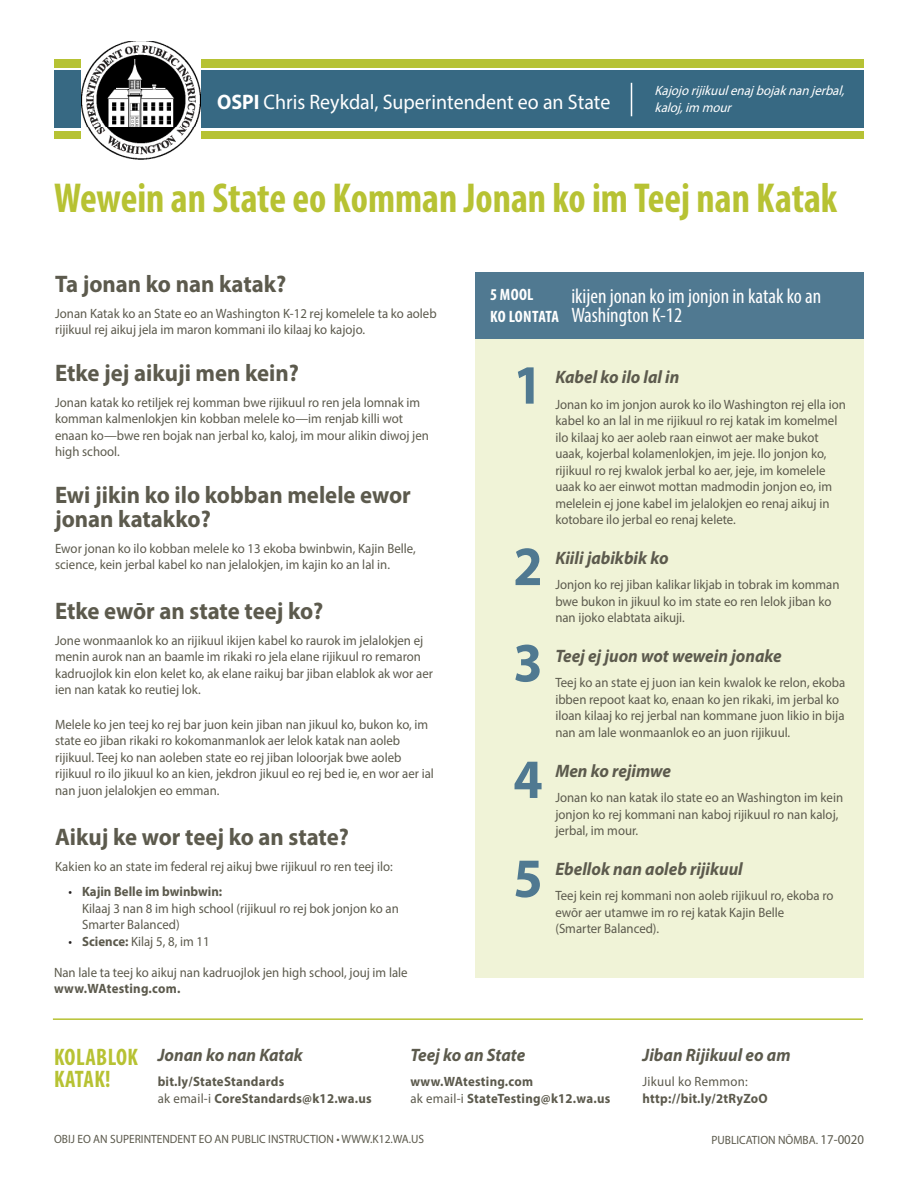
<style>
.page{position:relative;width:918px;height:1188px;background:#fff}
.page>*{position:absolute;margin:0;border:0;box-sizing:border-box;transform-origin:0 0}
.t1{font:700 55.8px "Myriad Pro";color:#507991;scale:.95 1}
.t2{font:700 condensed 42px "Myriad Pro";color:#b7c233;scale:.95 1}
.t3{font:700 24px/24px "Myriad Pro";color:#5c5a4d;scale:.95 1}
.t4{font:700 condensed 24px/22px "Myriad Pro";letter-spacing:.02em;color:#b7c233;scale:.95 1}
.t5{font:condensed 21px/19.5px "Myriad Pro";color:#fff}
.t6{font:21px "Myriad Pro";color:#fff;scale:.95 1}
.t7{font:italic 700 18px "Myriad Pro";color:#5c5a4d;scale:.95 1}
.t8{font:700 condensed 16.5px/22px "Myriad Pro";letter-spacing:.015em;color:#fff}
.t9{font:13.5px/16.5px "Myriad Pro";color:#5c5a4d;scale:.95 1}
.t10{font:700 13.5px "Myriad Pro";letter-spacing:.02em;color:#5c5a4d;scale:.95 1}
.t11{font:italic 13.5px/16.5px "Myriad Pro";color:#fff;scale:.95 1}
.t12{font:700 13.5px "Myriad Pro";color:#5c5a4d;scale:.95 1}
.t13{font:13.5px "Myriad Pro";letter-spacing:.02em;color:#5c5a4d;scale:.95 1}
.t14{font:12px "Myriad Pro";color:#5c5a4d;scale:.95 1}
.s1{font-weight:700}
.s2{font-weight:400;color:#231f20}
.s3{color:#231f20}
.s4{font-weight:400}
.s5{font-size:13.5px}
</style>
<div class="page">
<div style="left:476px;top:327px;width:388px;height:651px;background:#f0f3d7"></div>
<div style="left:476px;top:272px;width:388px;height:67px;background:#507991"></div>
<hr style="left:53px;top:1018px;width:810px;height:2px;background:#b7c233">
<div style="left:54px;top:59px;width:810px;height:8px;background:#b6c234"></div>
<div style="left:54px;top:70px;width:810px;height:58px;background:#376983"></div>
<div style="left:54px;top:131px;width:810px;height:8px;background:#b6c234"></div>
<img style="left:82px;top:41px;width:118px;height:119px">
<hr style="left:631px;top:83px;width:1px;height:33px;background:#fff">
<p class="t6" style="left:217px;top:89px;width:415px"><span class="s1">OSPI</span> Chris Reykdal, Superintendent eo an State</p>
<p class="t11" style="left:654px;top:82px;width:206px">Kajojorijikuulenaj bojaknanjerbal, kaloj,im mour</p>
<p class="t2" style="left:54px;top:172px;width:826px">Wewein an State eo Komman Jonan ko im Teej nan Katak</p>
<p class="t3" style="left:55px;top:272px;width:245px">Ta jonan ko nan katak?</p>
<p class="t9" style="left:55px;top:305px;width:403px">Jonan Katak ko an State eo an Washington K-12 rej komelele ta ko aoleb rijikuul rej aikuj jela im maron kommani ilo kilaaj ko kajojo.</p>
<p class="t3" style="left:55px;top:360px;width:258px">Etke jej aikuji men kein?</p>
<p class="t9" style="left:55px;top:394px;width:395px">Jonan katak ko retiljek rej komman bwe rijikuul ro ren jela lomnak im komman kalmenlokjen kin kobban melele ko—im renjab killi wot enaan ko—bwe ren bojak nan jerbal ko, kaloj, im mour alikin diwoj jen high school.</p>
<p class="t3" style="left:55px;top:482px;width:376px">Ewi jikin ko ilo kobban melele ewor jonan katakko?</p>
<p class="t9" style="left:55px;top:540px;width:381px">Ewor jonan ko ilo kobban melele ko 13 ekoba bwinbwin, Kajin Belle, science, kein jerbal kabel ko nan jelalokjen, im kajin ko an lal in.</p>
<p class="t3" style="left:55px;top:599px;width:284px">Etke ewōr an state teej ko?</p>
<p class="t9" style="left:55px;top:632px;width:399px">Jone wonmaanlok ko an rijikuul ikijen kabel ko raurok im jelalokjen ej menin aurok nan an baamle im rikaki ro jela elane rijikuul ro remaron kadruojlok kin elon kelet ko, ak elane raikuj bar jiban elablok ak wor aer ien nan katak ko reutiej lok.</p>
<p class="t9" style="left:55px;top:716px;width:400px">Melele ko jen teej ko rej bar juon kein jiban nan jikuul ko, bukon ko, im state eo jiban rikaki ro kokomanmanlok aer lelok katak nan aoleb rijikuul. Teej ko nan aoleben state eo rej jiban loloorjak bwe aoleb rijikuul ro ilo jikuul ko an kien, jekdron jikuul eo rej bed ie, en wor aer ial nan juon jelalokjen eo emman.</p>
<p class="t3" style="left:55px;top:824px;width:311px">Aikuj ke wor teej ko an state?</p>
<p class="t9" style="left:55px;top:858px;width:357px">Kakien ko an state im federal rej aikuj bwe rijikuul ro ren teej ilo:</p>
<p class="t12" style="left:69px;top:883px;width:163px"><span class="s2">•</span> Kajin Belle im bwinbwin:</p>
<p class="t9" style="left:82px;top:900px;width:335px">Kilaaj 3 nan 8 im high school (rijikuul ro rej bok jonjon ko an<br>Smarter Balanced)</p>
<p class="t9" style="left:69px;top:933px;width:150px"><span class="s3">•</span> <span class="s1">Science:</span> Kilaj 5, 8, im 11</p>
<p class="t9" style="left:54px;top:964px;width:374px">Nan lale ta teej ko aikuj nan kadruojlok jen high school, jouj im lale <span class="s1">www.WAtesting.com.</span></p>
<p class="t8" style="left:490px;top:283px;width:71px">5 MOOL<br>KO LONTATA</p>
<p class="t5" style="left:571px;top:286px;width:251px">ikijen jonan ko im jonjon in katak ko an<br>Washington K-12</p>
<p class="t1" style="left:513px;top:348px;width:32px">1</p>
<p class="t1" style="left:513px;top:530px;width:32px">2</p>
<p class="t1" style="left:513px;top:626px;width:32px">3</p>
<p class="t1" style="left:513px;top:743px;width:32px">4</p>
<p class="t1" style="left:513px;top:842px;width:32px">5</p>
<p class="t7" style="left:555px;top:366px;width:132px">Kabel ko ilo lal in</p>
<p class="t9" style="left:555px;top:396px;width:307px">Jonan ko im jonjon aurok ko ilo Washington rej ella ion kabel ko an lal in me rijikuul ro rej katak im komelmel ilo kilaaj ko aer aoleb raan einwot aer make bukot uaak, kojerbal kolamenlokjen, im jeje. Ilo jonjon ko, rijikuul ro rej kwalok jerbal ko aer, jeje, im komelele uaak ko aer einwot mottan madmodin jonjon eo, im melelein ej jone kabel im jelalokjen eo renaj aikuj in kotobare ilo jerbal eo renaj kelete.</p>
<p class="t7" style="left:555px;top:546px;width:121px">Kiili jabikbik ko</p>
<p class="t9" style="left:555px;top:576px;width:301px">Jonjon ko rej jiban kalikar likjab in tobrak im komman bwe bukon in jikuul ko im state eo ren lelok jiban ko nan ijoko elabtata aikuji.</p>
<p class="t7" style="left:555px;top:644px;width:240px">Teej ej juon wot wewein jonake</p>
<p class="t9" style="left:555px;top:674px;width:307px">Teej ko an state ej juon ian kein kwalok ke relon, ekoba ibben repoot kaat ko, enaan ko jen rikaki, im jerbal ko iloan kilaaj ko rej jerbal nan kommane juon likio in bija nan am lale wonmaanlok eo an juon rijikuul.</p>
<p class="t7" style="left:555px;top:759px;width:123px">Men ko rejimwe</p>
<p class="t9" style="left:555px;top:789px;width:304px">Jonan ko nan katak ilo state eo an Washington im kein jonjon ko rej kommani nan kaboj rijikuul ro nan kaloj, jerbal, im mour.</p>
<p class="t7" style="left:555px;top:857px;width:199px">Ebellok nan aoleb rijikuul</p>
<p class="t9" style="left:555px;top:887px;width:294px">Teej kein rej kommani non aoleb rijikuul ro, ekoba ro ewōr aer utamwe im ro rej katak Kajin Belle (Smarter Balanced).</p>
<p class="t4" style="left:54px;top:1046px;width:90px">KOLABLOK<br>KATAK!</p>
<p class="t7" style="left:158px;top:1043px;width:154px">Jonan ko nan Katak</p>
<p class="t10" style="left:158px;top:1073px;width:135px">bit.ly/StateStandards</p>
<p class="t10" style="left:158px;top:1089px;width:227px"><span class="s4">ak email-i</span> CoreStandards@k12.wa.us</p>
<p class="t7" style="left:410px;top:1043px;width:123px">Teej ko an State</p>
<p class="t10" style="left:410px;top:1073px;width:131px">www.WAtesting.com</p>
<p class="t10" style="left:410px;top:1089px;width:212px"><span class="s4">ak email-i</span> StateTesting@k12.wa.us</p>
<p class="t7" style="left:643px;top:1043px;width:157px">Jiban Rijikuul eo am</p>
<p class="t13" style="left:643px;top:1073px;width:112px">Jikuul ko Remmon:</p>
<p class="t10" style="left:643px;top:1089px;width:133px">http://bit.ly/2tRyZoO</p>
<p class="t14" style="left:54px;top:1132px;width:391px">OBIJ EO AN SUPERINTENDENT EO AN PUBLIC INSTRUCTION • WWW.K12.WA.US</p>
<p class="t14" style="left:711px;top:1133px;width:162px">PUBLICATION NŌMBA. <span class="s5">17-0020</span></p>
</div>
